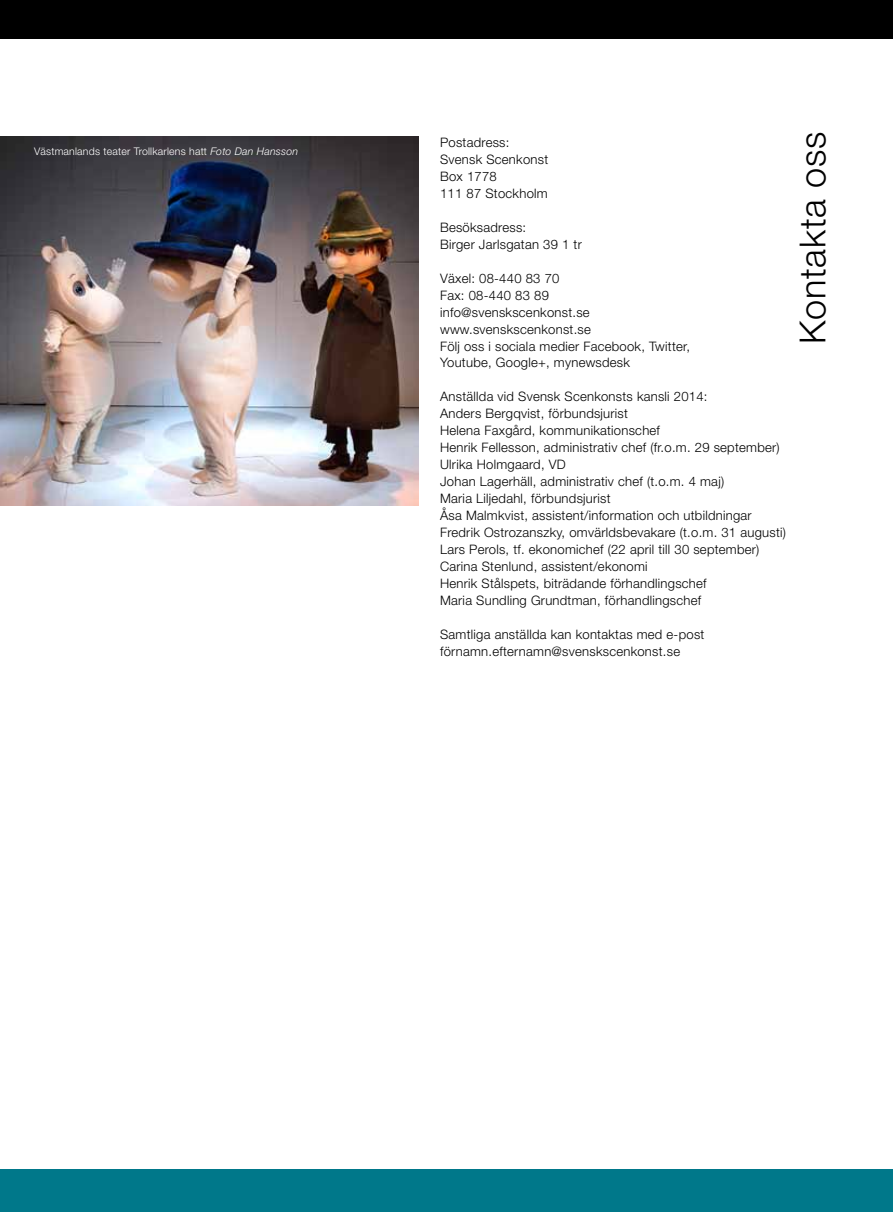
<style>
.page{position:relative;width:893px;height:1212px;background:#fff}
.page>*{position:absolute;margin:0;border:0;box-sizing:border-box;transform-origin:0 0}
.t1{font:300 36px "Helvetica Neue";letter-spacing:.02em;color:#000}
.t2{font:300 13.05px/17px "Helvetica Neue";letter-spacing:.02em;color:#000}
.t3{font:300 10.5px "Helvetica Neue";letter-spacing:.02em;color:#fff}
.s1{font-style:italic}
</style>
<div class="page">
<div style="left:0;top:1169px;width:893px;height:43px;background:#00788a"></div>
<div style="left:0;top:0;width:893px;height:38px;background:#000"></div>
<img style="left:0;top:136px;width:419px;height:370px">
<p class="t3" style="left:34px;top:145px;width:266px">Västmanlands teater Trollkarlens hatt <span class="s1">Foto Dan Hansson</span></p>
<p class="t2" style="left:440px;top:134px;width:110px">Postadress:<br>Svensk Scenkonst<br>Box 1778<br>111 87 Stockholm</p>
<p class="t2" style="left:440px;top:218px;width:143px">Besöksadress:<br>Birger Jarlsgatan 39 1 tr</p>
<p class="t2" style="left:440px;top:269px;width:251px">Växel: 08-440 83 70<br>Fax: 08-440 83 89 info@svenskscenkonst.se www.svenskscenkonst.se<br>Följ oss i sociala medier Facebook, Twitter,<br>Youtube, Google+, mynewsdesk</p>
<p class="t2" style="left:440px;top:388px;width:347px">Anställda vid Svensk Scenkonsts kansli 2014:<br>Anders Bergqvist, förbundsjurist<br>Helena Faxgård, kommunikationschef<br>Henrik Fellesson, administrativ chef (fr.o.m. 29 september)<br>Ulrika Holmgaard, VD<br>Johan Lagerhäll, administrativ chef (t.o.m. 4 maj)<br>Maria Liljedahl, förbundsjurist<br>Åsa Malmkvist, assistent/information och utbildningar Fredrik Ostrozanszky, omvärldsbevakare (t.o.m. 31 augusti)<br>Lars Perols, tf. ekonomichef (22 april till 30 september)<br>Carina Stenlund, assistent/ekonomi<br>Henrik Stålspets, biträdande förhandlingschef<br>Maria Sundling Grundtman, förhandlingschef</p>
<p class="t2" style="left:440px;top:625px;width:266px">Samtliga anställda kan kontaktas med e-post förnamn.efternamn@svenskscenkonst.se</p>
<h1 class="t1" style="left:791px;top:344px;width:213px;rotate:-90deg">Kontakta oss</h1>
</div>
